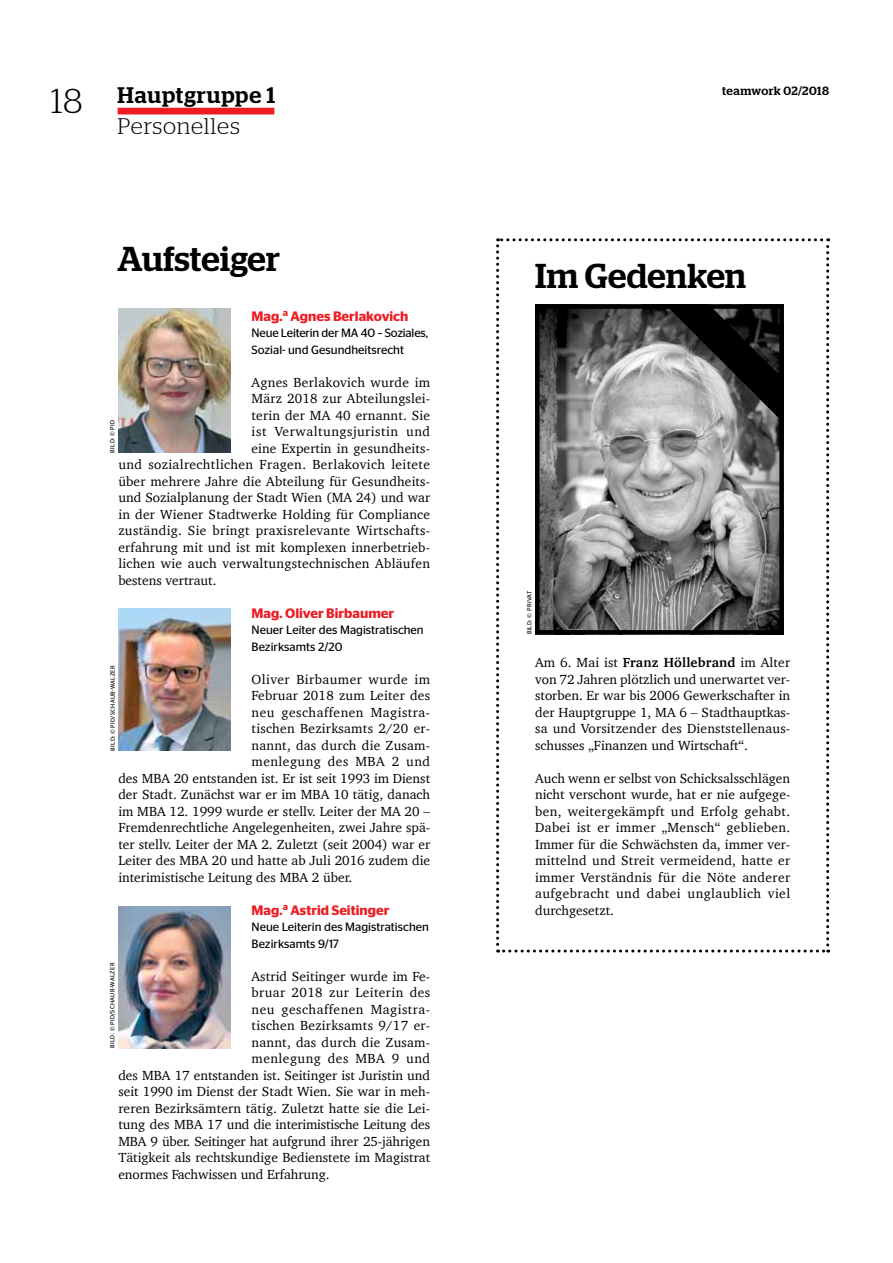
<style>
.page{position:relative;width:893px;height:1263px;background:#fff}
.page>*{position:absolute;margin:0;border:0;box-sizing:border-box;transform-origin:0 0}
.t1{font:500 34.5px "Stag";letter-spacing:.01em;color:#000}
.t2{font:500 22.5px/30.9px "Stag";letter-spacing:.04em;color:#000}
.t3{font:600 13.65px "Stag Sans";color:#ed1d24}
.t4{font:13.5px/16.5px "Charter";letter-spacing:.01em;color:#000;text-align:justify}
.t5{font:13.5px "Charter";letter-spacing:.035em;color:#000}
.t6{font:13.5px "Charter";letter-spacing:.03em;color:#000}
.t7{font:13.5px "Charter";letter-spacing:-.015em;color:#000}
.t8{font:13.5px "Charter";letter-spacing:.04em;color:#000}
.t9{font:12px/16.5px "Stag Sans";color:#000}
.t10{font:500 12px "Stag";letter-spacing:.035em;color:#000}
.t11{font:6px "Stag Sans";letter-spacing:.06em;color:#000}
.s1{font-weight:300;font-size:34.5px}
.s2{font-weight:300}
.s3{font-weight:700}
</style>
<div class="page">
<div style="left:118px;top:108px;width:156px;height:6px;background:#ed1d24"></div>
<img style="left:118px;top:906px;width:112px;height:142px">
<img style="left:118px;top:609px;width:112px;height:142px">
<img style="left:118px;top:308px;width:112px;height:145px">
<svg style="left:496px;top:238px;width:333px;height:714px"></svg>
<h2 class="t2" style="left:118px;top:79px;width:159px;text-indent:-67px"><span class="s1">18</span> Hauptgruppe 1<br><span class="s2">Personelles</span></h2>
<h1 class="t1" style="left:118px;top:239px;width:164px">Aufsteiger</h1>
<p class="t3" style="left:252px;top:308px;width:158px">Mag.<sup>a</sup> Agnes Berlakovich</p>
<p class="t9" style="left:252px;top:325px;width:178px">Neue Leiterin der MA 40 – Soziales,<br>Sozial- und Gesundheitsrecht</p>
<p class="t4" style="left:252px;top:374px;width:180px">Agnes Berlakovich wurde im</p>
<p class="t4" style="left:252px;top:390px;width:180px">März 2018 zur Abteilungslei-</p>
<p class="t4" style="left:252px;top:407px;width:180px">terin der MA 40 ernannt. Sie</p>
<p class="t8" style="left:252px;top:420px;width:180px">ist Verwaltungsjuristin und</p>
<p class="t4" style="left:252px;top:440px;width:180px">eine Expertin in gesundheits-</p>
<p class="t4" style="left:118px;top:456px;width:313px">und sozialrechtlichen Fragen. Berlakovich leitete</p>
<p class="t4" style="left:118px;top:473px;width:313px">über mehrere Jahre die Abteilung für Gesundheits-</p>
<p class="t4" style="left:118px;top:489px;width:313px">und Sozialplanung der Stadt Wien (MA 24) und war</p>
<p class="t4" style="left:118px;top:506px;width:313px">in der Wiener Stadtwerke Holding für Compliance</p>
<p class="t4" style="left:118px;top:522px;width:313px">zuständig. Sie bringt praxisrelevante Wirtschafts-</p>
<p class="t4" style="left:118px;top:539px;width:312px">erfahrung mit und ist mit komplexen innerbetrieb-</p>
<p class="t4" style="left:118px;top:555px;width:313px">lichen wie auch verwaltungstechnischen Abläufen</p>
<p class="t4" style="left:118px;top:572px;width:100px">bestens vertraut.</p>
<p class="t3" style="left:252px;top:605px;width:144px">Mag. Oliver Birbaumer</p>
<p class="t9" style="left:252px;top:622px;width:174px">Neuer Leiter des Magistratischen<br>Bezirksamts 2/20</p>
<p class="t6" style="left:252px;top:668px;width:180px">Oliver Birbaumer wurde im</p>
<p class="t4" style="left:252px;top:687px;width:180px">Februar 2018 zum Leiter des</p>
<p class="t5" style="left:252px;top:701px;width:180px">neu geschaffenen Magistra-</p>
<p class="t4" style="left:252px;top:720px;width:180px">tischen Bezirksamts 2/20 er-</p>
<p class="t4" style="left:252px;top:737px;width:180px">nannt, das durch die Zusam-</p>
<p class="t5" style="left:252px;top:750px;width:180px">menlegung des MBA 2 und</p>
<p class="t4" style="left:118px;top:770px;width:313px">des MBA 20 entstanden ist. Er ist seit 1993 im Dienst</p>
<p class="t4" style="left:118px;top:786px;width:313px">der Stadt. Zunächst war er im MBA 10 tätig, danach</p>
<p class="t4" style="left:118px;top:803px;width:313px">im MBA 12. 1999 wurde er stellv. Leiter der MA 20 –</p>
<p class="t4" style="left:118px;top:819px;width:313px">Fremdenrechtliche Angelegenheiten, zwei Jahre spä-</p>
<p class="t4" style="left:118px;top:836px;width:313px">ter stellv. Leiter der MA 2. Zuletzt (seit 2004) war er</p>
<p class="t4" style="left:118px;top:852px;width:313px">Leiter des MBA 20 und hatte ab Juli 2016 zudem die</p>
<p class="t4" style="left:118px;top:869px;width:235px">interimistische Leitung des MBA 2 über.</p>
<p class="t3" style="left:252px;top:902px;width:139px">Mag.<sup>a</sup> Astrid Seitinger</p>
<p class="t9" style="left:252px;top:919px;width:179px">Neue Leiterin des Magistratischen<br>Bezirksamts 9/17</p>
<p class="t4" style="left:252px;top:968px;width:180px">Astrid Seitinger wurde im Fe-</p>
<p class="t6" style="left:252px;top:981px;width:180px">bruar 2018 zur Leiterin des</p>
<p class="t5" style="left:252px;top:998px;width:180px">neu geschaffenen Magistra-</p>
<p class="t4" style="left:252px;top:1017px;width:180px">tischen Bezirksamts 9/17 er-</p>
<p class="t4" style="left:252px;top:1034px;width:180px">nannt, das durch die Zusam-</p>
<p class="t5" style="left:252px;top:1047px;width:180px">menlegung des MBA 9 und</p>
<p class="t4" style="left:118px;top:1067px;width:313px">des MBA 17 entstanden ist. Seitinger ist Juristin und</p>
<p class="t4" style="left:118px;top:1083px;width:313px">seit 1990 im Dienst der Stadt Wien. Sie war in meh-</p>
<p class="t4" style="left:118px;top:1100px;width:313px">reren Bezirksämtern tätig. Zuletzt hatte sie die Lei-</p>
<p class="t7" style="left:118px;top:1113px;width:313px">tung des MBA 17 und die interimistische Leitung des</p>
<p class="t4" style="left:118px;top:1133px;width:313px">MBA 9 über. Seitinger hat aufgrund ihrer 25-jährigen</p>
<p class="t4" style="left:118px;top:1149px;width:313px">Tätigkeit als rechtskundige Bedienstete im Magistrat</p>
<p class="t4" style="left:118px;top:1166px;width:213px">enormes Fachwissen und Erfahrung.</p>
<p class="t11" style="left:109px;top:453px;width:34px;rotate:-90deg">Bild: © PID</p>
<p class="t11" style="left:109px;top:751px;width:87px;rotate:-90deg">Bild: © PID/Schaub-Walzer</p>
<p class="t11" style="left:109px;top:1048px;width:87px;rotate:-90deg">Bild: © PID/Schaub-Walzer</p>
<p class="t10" style="left:722px;top:83px;width:108px">teamwork 02/2018</p>
<h1 class="t1" style="left:535px;top:255px;width:213px">Im Gedenken</h1>
<p class="t11" style="left:526px;top:634px;width:45px;rotate:-90deg">Bild: © privat</p>
<p class="t4" style="left:535px;top:654px;width:257px">Am 6. Mai ist <span class="s3">Franz Höllebrand</span> im Alter von 72 Jahren plötzlich und unerwartet ver&shy;storben. Er war bis 2006 Gewerkschafter in der Hauptgruppe 1, MA 6 – Stadthauptkas&shy;sa und Vorsitzender des Dienststellenaus&shy;schusses „Finanzen und Wirtschaft“.</p>
<p class="t4" style="left:535px;top:770px;width:257px">Auch wenn er selbst von Schicksalsschlägen nicht verschont wurde, hat er nie aufgege&shy;ben, weitergekämpft und Erfolg gehabt.<br>Dabei ist er immer „Mensch“ geblieben.<br>Immer für die Schwächsten da, immer ver&shy;mittelnd und Streit vermeidend, hatte er immer Verständnis für die Nöte anderer aufgebracht und dabei unglaublich viel durchgesetzt.</p>
</div>
